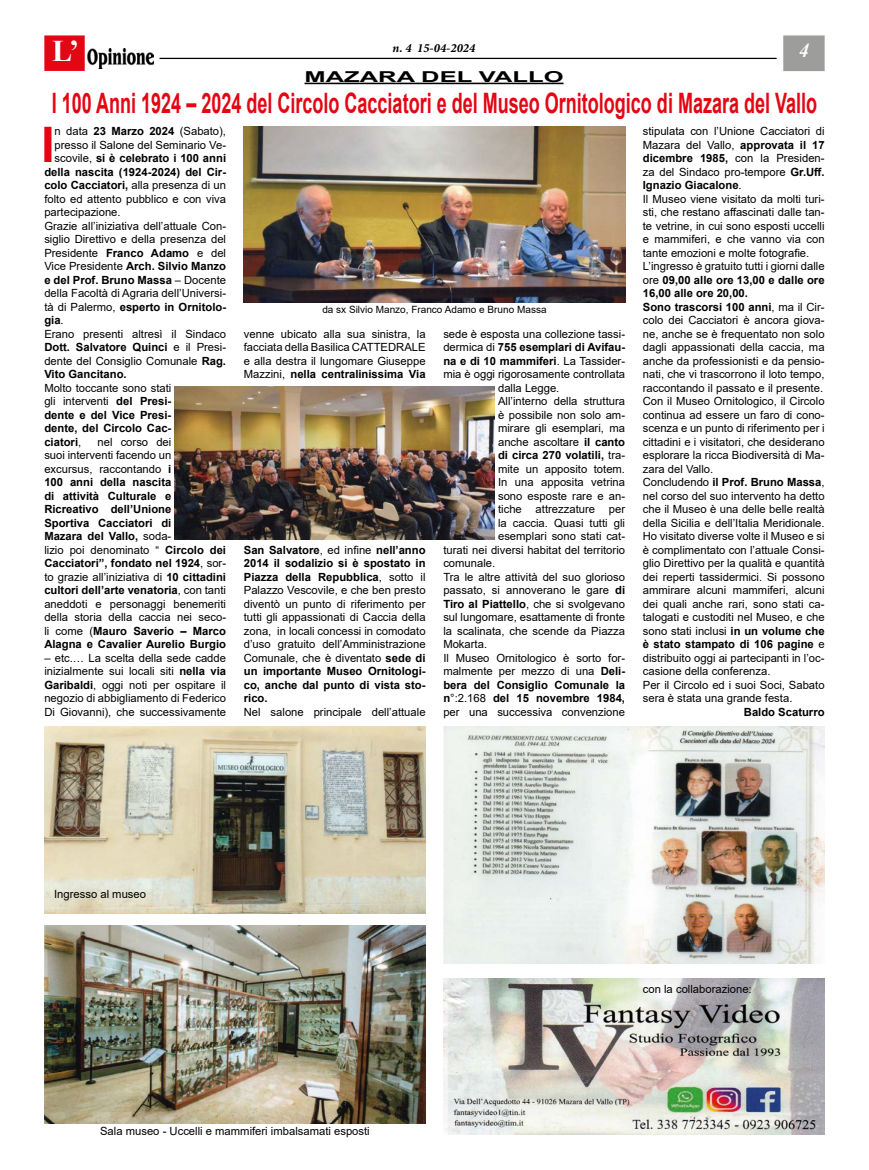
<style>
.page{position:relative;width:869px;height:1170px;background:#fff}
.page>*{position:absolute;margin:0;border:0;box-sizing:border-box;transform-origin:0 0}
.t1{font:700 49px "Arial";color:#e30613}
.t2{font:700 30px "Times New Roman";color:#fff}
.t3{font:700 28.12px "Arial";color:#e30613;scale:.64 1}
.t4{font:italic 700 20px "Times New Roman";color:#fff}
.t5{font:700 15px "Arial";color:#000;scale:1.7 1}
.t6{font:italic 700 12.5px "Minion Pro";color:#000}
.t7{font:11.25px/13.5px "Arial";color:#000;text-align:justify}
.t8{font:700 11.25px/13.5px "Arial";color:#000;text-align:justify}
.t9{font:10px "Arial";color:#000}
.s1{font-weight:700}
.s2{font-weight:400}
</style>
<div class="page">
<hr style="left:159px;top:58px;width:617px;height:1px;background:#000">
<div style="left:44px;top:35px;width:41px;height:36px;background:#e30613;border:1px solid #e30613"></div>
<img style="left:87px;top:49px;width:67px;height:19px">
<div style="left:782px;top:35px;width:42px;height:36px;background:#9d9d9c;border:1px solid #9d9d9c"></div>
<hr style="left:304px;top:83px;width:259px;height:1px;background:#000">
<img style="left:244px;top:127px;width:381px;height:175px">
<img style="left:44px;top:925px;width:381px;height:198px">
<img style="left:175px;top:386px;width:319px;height:153px">
<img style="left:443px;top:978px;width:381px;height:156px">
<img style="left:44px;top:726px;width:381px;height:187px">
<img style="left:443px;top:726px;width:381px;height:237px">
<h2 class="t2" style="left:52px;top:29px;width:29px">L’</h2>
<p class="t6" style="left:392px;top:39px;width:84px">n. 4 15-04-2024</p>
<h3 class="t4" style="left:798px;top:36px;width:11px">4</h3>
<h3 class="t5" style="left:304px;top:66px;width:154px">MAZARA DEL VALLO</h3>
<h3 class="t3" style="left:52px;top:83px;width:1196px">I 100 Anni 1924 – 2024 del Circolo Cacciatori e del Museo Ornitologico di Mazara del Vallo</h3>
<h1 class="t1" style="left:41px;top:110px;width:15px">I</h1>
<p class="t7" style="left:55px;top:124px;width:173px">n data <span class="s1">23 Marzo 2024</span> (Sabato),</p>
<p class="t7" style="left:55px;top:138px;width:173px">presso il Salone del Seminario Ve-</p>
<p class="t8" style="left:55px;top:151px;width:173px"><span class="s2">scovile,</span> si è celebrato i 100 anni</p>
<p class="t8" style="left:44px;top:165px;width:183px">della nascita (1924-2024) del Cir-</p>
<p class="t7" style="left:44px;top:178px;width:183px"><span class="s1">colo Cacciatori,</span> alla presenza di un</p>
<p class="t7" style="left:44px;top:192px;width:183px">folto ed attento pubblico e con viva</p>
<p class="t7" style="left:44px;top:205px;width:78px">partecipazione.</p>
<p class="t7" style="left:44px;top:219px;width:183px">Grazie all’iniziativa dell’attuale Con-</p>
<p class="t7" style="left:44px;top:232px;width:183px">siglio Direttivo e della presenza del</p>
<p class="t7" style="left:44px;top:246px;width:183px">Presidente <span class="s1">Franco Adamo</span> e del</p>
<p class="t8" style="left:44px;top:259px;width:183px"><span class="s2">Vice Presidente</span> Arch. Silvio Manzo</p>
<p class="t8" style="left:44px;top:273px;width:183px">e del Prof. Bruno Massa <span class="s2">– Docente</span></p>
<p class="t7" style="left:44px;top:286px;width:183px">della Facoltà di Agraria dell’Universi-</p>
<p class="t8" style="left:44px;top:300px;width:183px"><span class="s2">tà di Palermo,</span> esperto in Ornitolo-</p>
<p class="t8" style="left:44px;top:313px;width:21px">gia<span class="s2">.</span></p>
<p class="t7" style="left:44px;top:327px;width:183px">Erano presenti altresì il Sindaco</p>
<p class="t8" style="left:44px;top:340px;width:183px">Dott. Salvatore Quinci <span class="s2">e il Presi-</span></p>
<p class="t7" style="left:44px;top:354px;width:183px">dente del Consiglio Comunale <span class="s1">Rag.</span></p>
<p class="t8" style="left:44px;top:367px;width:84px">Vito Gancitano.</p>
<p class="t8" style="left:44px;top:381px;width:128px"><span class="s2">Molto toccante sono stati gli interventi</span> del Presi&shy;dente e del Vice Presi&shy;dente, del Circolo Cac&shy;ciatori<span class="s2">,</span></p>
<p class="t8" style="left:44px;top:435px;width:183px;text-align:left;text-indent:53px"><span class="s2">nel corso dei<br>suoi interventi facendo un<br>excursus, raccontando</span> i<br>100 anni della nascita<br>di attività Culturale e<br>Ricreativo dell’Unione<br>Sportiva Cacciatori di<br>Mazara del Vallo, <span class="s2">soda-<br>lizio poi denominato “</span> Circolo dei<br>Cacciatori”, fondato nel 1924<span class="s2">, sor&shy;to grazie all’iniziativa di</span> 10 cittadini cultori dell’arte venatoria<span class="s2">, con tanti aneddoti e personaggi benemeriti della storia della caccia nei seco&shy;li come (</span>Mauro Saverio – Marco<br>Alagna e Cavalier Aurelio Burgio</p>
<p class="t7" style="left:44px;top:651px;width:183px">– etc.… La scelta della sede cadde inizialmente sui locali siti <span class="s1">nella via Garibaldi</span>, oggi noti per ospitare il negozio di abbigliamento di Federico Di Giovanni), che successivamente</p>
<p class="t9" style="left:322px;top:303px;width:225px">da sx Silvio Manzo, Franco Adamo e Bruno Massa</p>
<p class="t7" style="left:244px;top:327px;width:183px">venne ubicato alla sua sinistra, la facciata della Basilica CATTEDRALE e alla destra il lungomare Giuseppe Mazzini, <span class="s1">nella centralinissima Via</span></p>
<p class="t7" style="left:244px;top:543px;width:183px"><span class="s1">San Salvatore</span>, ed infine <span class="s1">nell’anno 2014 il sodalizio si è spostato in Piazza della Repubblica</span>, sotto il Palazzo Vescovile, e che ben presto diventò un punto di riferimento per tutti gli appassionati di Caccia della zona, in locali concessi in comodato d’uso gratuito dell’Amministrazione Comunale, che è diventato <span class="s1">sede di un importante Museo Ornitologi&shy;co, anche dal punto di vista sto&shy;rico.</span></p>
<p class="t7" style="left:244px;top:705px;width:183px">Nel salone principale dell’attuale</p>
<p class="t7" style="left:443px;top:327px;width:183px">sede è esposta una collezione tassi-</p>
<p class="t8" style="left:443px;top:340px;width:183px"><span class="s2">dermica di</span> 755 esemplari di Avifau-</p>
<p class="t8" style="left:443px;top:354px;width:183px">na e di 10 mammiferi<span class="s2">. La Tassider-</span></p>
<p class="t7" style="left:443px;top:367px;width:183px">mia è oggi rigorosamente controllata</p>
<p class="t7" style="left:498px;top:381px;width:63px">dalla Legge.</p>
<p class="t7" style="left:498px;top:394px;width:128px">All’interno della struttura</p>
<p class="t7" style="left:498px;top:408px;width:128px">è possibile non solo am-</p>
<p class="t7" style="left:498px;top:421px;width:128px">mirare gli esemplari, ma</p>
<p class="t7" style="left:498px;top:435px;width:128px">anche ascoltare <span class="s1">il canto</span></p>
<p class="t8" style="left:498px;top:448px;width:128px">di circa 270 volatili, <span class="s2">tra-</span></p>
<p class="t7" style="left:498px;top:462px;width:128px">mite un apposito totem.</p>
<p class="t7" style="left:498px;top:475px;width:128px">In una apposita vetrina</p>
<p class="t7" style="left:498px;top:489px;width:128px">sono esposte rare e an-</p>
<p class="t7" style="left:498px;top:502px;width:128px">tiche attrezzature per</p>
<p class="t7" style="left:498px;top:516px;width:128px">la caccia. Quasi tutti gli</p>
<p class="t7" style="left:498px;top:529px;width:128px">esemplari sono stati cat-</p>
<p class="t7" style="left:443px;top:543px;width:183px">turati nei diversi habitat del territorio</p>
<p class="t7" style="left:443px;top:556px;width:53px">comunale.</p>
<p class="t7" style="left:443px;top:570px;width:183px">Tra le altre attività del suo glorioso</p>
<p class="t7" style="left:443px;top:583px;width:183px">passato, si annoverano le gare <span class="s1">di</span></p>
<p class="t7" style="left:443px;top:597px;width:183px"><span class="s1">Tiro al Piattello</span>, che si svolgevano</p>
<p class="t7" style="left:443px;top:610px;width:183px">sul lungomare, esattamente di fronte</p>
<p class="t7" style="left:443px;top:624px;width:183px">la scalinata, che scende da Piazza</p>
<p class="t7" style="left:443px;top:637px;width:45px">Mokarta.</p>
<p class="t7" style="left:443px;top:651px;width:183px">Il Museo Ornitologico è sorto for-</p>
<p class="t7" style="left:443px;top:664px;width:183px">malmente per mezzo di una <span class="s1">Deli-</span></p>
<p class="t8" style="left:443px;top:678px;width:183px">bera del Consiglio Comunale la</p>
<p class="t8" style="left:443px;top:691px;width:183px">n<span class="s2">°:2.168</span> del 15 novembre 1984,</p>
<p class="t7" style="left:443px;top:705px;width:183px">per una successiva convenzione</p>
<p class="t7" style="left:642px;top:124px;width:183px;text-align:left">stipulata con l’Unione Cacciatori di Mazara del Vallo, <span class="s1">approvata il 17 dicembre 1985,</span> con la Presiden&shy;za del Sindaco pro-tempore <span class="s1">Gr.Uff.<br>Ignazio Giacalone</span>.<br>Il Museo viene visitato da molti turi&shy;sti, che restano affascinati dalle tan&shy;te vetrine, in cui sono esposti uccelli e mammiferi, e che vanno via con tante emozioni e molte fotografie.<br>L’ingresso è gratuito tutti i giorni dalle ore <span class="s1">09,00 alle ore 13,00 e dalle ore 16,00 alle ore 20,00.<br>Sono trascorsi 100 anni</span>, ma il Cir&shy;colo dei Cacciatori è ancora giova&shy;ne, anche se è frequentato non solo dagli appassionati della caccia, ma anche da professionisti e da pensio&shy;nati, che vi trascorrono il loto tempo, raccontando il passato e il presente.<br>Con il Museo Ornitologico, il Circolo continua ad essere un faro di cono&shy;scenza e un punto di riferimento per i cittadini e i visitatori, che desiderano esplorare la ricca Biodiversità di Ma&shy;zara del Vallo.<br>Concludendo <span class="s1">il Prof. Bruno Massa</span>, nel corso del suo intervento ha detto che il Museo è una delle belle realtà della Sicilia e dell’Italia Meridionale.<br>Ho visitato diverse volte il Museo e si è complimentato con l’attuale Consi&shy;glio Direttivo per la qualità e quantità dei reperti tassidermici. Si possono ammirare alcuni mammiferi, alcuni dei quali anche rari, sono stati ca&shy;talogati e custoditi nel Museo, e che sono stati inclusi <span class="s1">in un volume che è stato stampato di 106 pagine</span> e distribuito oggi ai partecipanti in l’oc&shy;casione della conferenza.<br>Per il Circolo ed i suoi Soci, Sabato sera è stata una grande festa.</p>
<p class="t8" style="left:743px;top:705px;width:82px">Baldo Scaturro</p>
<p class="t7" style="left:54px;top:887px;width:93px">Ingresso al museo</p>
<p class="t7" style="left:100px;top:1123px;width:271px">Sala museo - Uccelli e mammiferi imbalsamati esposti</p>
<p class="t7" style="left:642px;top:981px;width:110px">con la collaborazione:</p>
</div>
